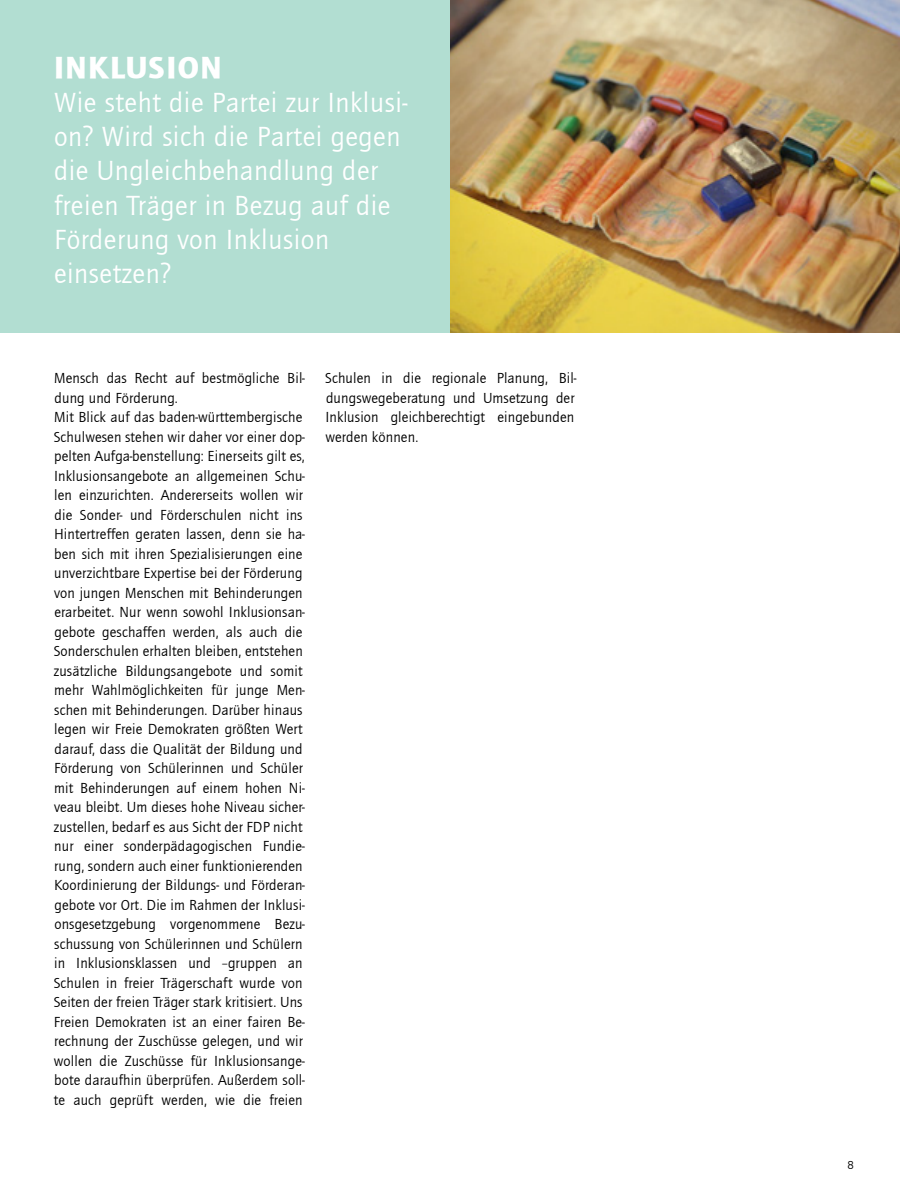
<style>
.page{position:relative;width:900px;height:1200px;background:#fff}
.page>*{position:absolute;margin:0;border:0;box-sizing:border-box;transform-origin:0 0}
.t1{font:31.5px "Quay Sans ITCTT Black";letter-spacing:.045em;color:#fff}
.t2{font:28.5px/34.2px "Quay Sans ITCTT Book";letter-spacing:.02em;color:#fff}
.t3{font:15px/19.5px "Quay Sans ITCTT Book";letter-spacing:.01em;color:#000}
.t4{font:12px "Quay Sans ITCTT Book";color:#000}
</style>
<div class="page">
<div style="left:0;top:0;width:450px;height:333px;background:#b2ded2"></div>
<img style="left:450px;top:0;width:450px;height:333px">
<h1 class="t1" style="left:54px;top:48px;width:169px">INKLUSION</h1>
<h2 class="t2" style="left:54px;top:85px;width:355px">Wie steht die Partei zur I nklusi&shy;on? Wird sich die Partei gegen die Ungleichbehandlung der freien Träger in Bezug auf die<br>Förderung von I nklusion einsetzen?</h2>
<p class="t3" style="left:54px;top:368px;width:253px">Mensch das Recht auf bestmögliche Bil&shy;dung und Förderung.<br>Mit Blick auf das baden-württembergische Schulwesen stehen wir daher vor einer dop&shy;pelten Aufga-benstellung: Einerseits gilt es, I nklusionsangebote an allgemeinen Schu&shy;len einzurichten. Andererseits wollen wir die Sonder- und Förderschulen nicht ins Hintertreffen geraten lassen, denn sie ha&shy;ben sich mit ihren Spezialisierungen eine unverzichtbare Expertise bei der Förderung von jungen Menschen mit Behinderungen erarbeitet. N ur wenn sowohl I nklusionsan&shy;gebote geschaffen werden, als auch die Sonderschulen erhalten bleiben, entstehen zusätzliche Bildungsangebote und somit mehr Wahlmöglichkeiten für junge Men&shy;schen mit Behinderungen. Darüber hinaus legen wir Freie Demokraten größten Wert darauf, dass die Qualität der Bildung und Förderung von Schülerinnen und Schüler mit Behinderungen auf einem hohen N i&shy;veau bleibt. Um dieses hohe N iveau sicher&shy;zustellen, bedarf es aus Sicht der FDP nicht nur einer sonderpädagogischen Fundie&shy;rung, sondern auch einer funktionierenden Koordinierung der Bildungs- und Förderan&shy;gebote vor Ort. Die im Rahmen der I nklusi&shy;onsgesetzgebung vorgenommene Bezu&shy;schussung von Schülerinnen und Schülern in I nklusionsklassen und –gruppen an Schulen in freier Trägerschaft wurde von Seiten der freien Träger stark kritisiert. Uns Freien Demokraten ist an einer fairen Be&shy;rechnung der Zuschüsse gelegen, und wir wollen die Zuschüsse für I nklusionsange&shy;bote daraufhin überprüfen. Außerdem soll&shy;te auch geprüft werden, wie die freien</p>
<p class="t3" style="left:325px;top:368px;width:253px">Schulen in die regionale Planung, Bil&shy;dungswegeberatung und Umsetzung der I nklusion gleichberechtigt eingebunden werden können.</p>
<p class="t4" style="left:848px;top:1157px;width:8px">8</p>
</div>
